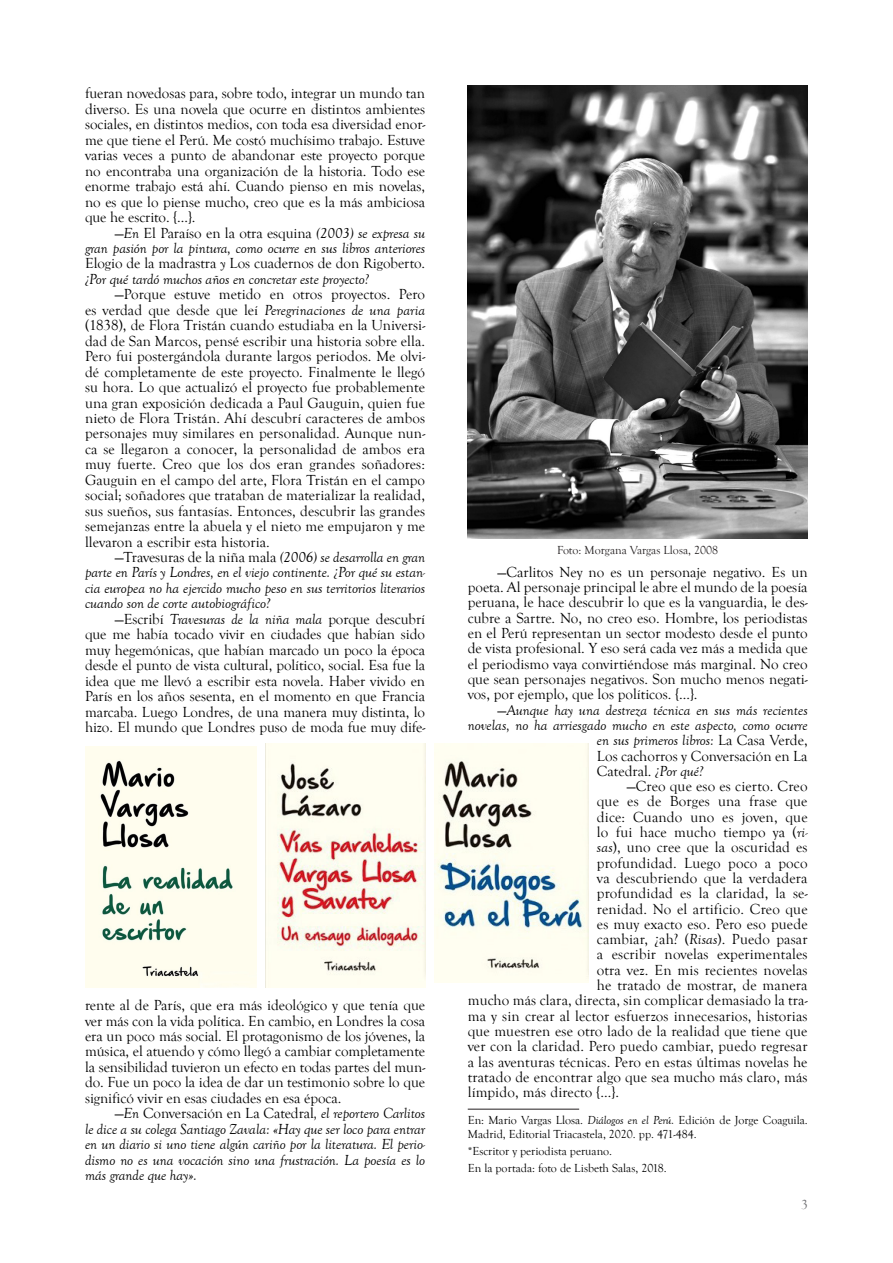
<style>
.page{position:relative;width:893px;height:1263px;background:#fff}
.page>*{position:absolute;margin:0;border:0;box-sizing:border-box;transform-origin:0 0}
.t1{font:15px/15.5px "Goudy Old Style T";letter-spacing:.01em;color:#000;text-align:justify}
.t2{font:italic 15px/15.5px "Goudy Old Style T";letter-spacing:-.005em;color:#000;text-align:justify}
.t3{font:13.5px "Goudy Old Style T";color:#6c6d70}
.Normal__Web{font:12px/13.5px "Goudy Old Style T";color:#000}
.t4{font:12px "Goudy Old Style T";color:#231f20}
.s1{font-style:normal}
.s2{font-style:italic}
</style>
<div class="page">
<hr style="left:468px;top:1109px;width:111px;height:1px;background:#231f20">
<img style="left:85px;top:746px;width:172px;height:241px">
<img style="left:265px;top:743px;width:160px;height:244px">
<img style="left:434px;top:743px;width:154px;height:240px">
<img style="left:468px;top:85px;width:340px;height:454px">
<p class="t1" style="left:85px;top:86px;width:342px">fueran novedosas para, sobre todo, integrar un mundo tan diverso. Es una novela que ocurre en distintos ambientes sociales, en distintos medios, con toda esa diversidad enor&shy;me que tiene el Perú. Me costó muchísimo trabajo. Estuve varias veces a punto de abandonar este proyecto porque no encontraba una organización de la historia. Todo ese enorme trabajo está ahí. Cuando pienso en mis novelas, no es que lo piense mucho, creo que es la más ambiciosa que he escrito. {…}.</p>
<p class="t2" style="left:85px;top:225px;width:342px;text-indent:30px"><span class="s1">—</span>En <span class="s1">El Paraíso en la otra esquina</span> (2003) se expresa su gran pasión por la pintura, como ocurre en sus libros anteriores <span class="s1">Elogio de la madrastra</span> y <span class="s1">Los cuadernos de don Rigoberto. </span>¿Por qué tardó muchos años en concretar este proyecto?</p>
<p class="t1" style="left:85px;top:287px;width:342px;text-indent:30px">—Porque estuve metido en otros proyectos. Pero es verdad que desde que leí <span class="s2">Peregrinaciones de una paria </span>(1838), de Flora Tristán cuando estudiaba en la Universi&shy;dad de San Marcos, pensé escribir una historia sobre ella.<br>Pero fui postergándola durante largos periodos. Me olvi&shy;dé completamente de este proyecto. Finalmente le llegó su hora. Lo que actualizó el proyecto fue probablemente una gran exposición dedicada a Paul Gauguin, quien fue nieto de Flora Tristán. Ahí descubrí caracteres de ambos personajes muy similares en personalidad. Aunque nun&shy;ca se llegaron a conocer, la personalidad de ambos era muy fuerte. Creo que los dos eran grandes soñadores:<br>Gauguin en el campo del arte, Flora Tristán en el campo social; soñadores que trataban de materializar la realidad, sus sueños, sus fantasías. Entonces, descubrir las grandes semejanzas entre la abuela y el nieto me empujaron y me llevaron a escribir esta historia.</p>
<p class="t2" style="left:85px;top:550px;width:342px;text-indent:30px"><span class="s1">—Travesuras de la niña mala</span> (2006) se desarrolla en gran parte en París y Londres, en el viejo continente. ¿Por qué su estan&shy;cia europea no ha ejercido mucho peso en sus territorios literarios cuando son de corte autobiográfico?</p>
<p class="t1" style="left:85px;top:611px;width:342px;text-indent:30px">—Escribí <span class="s2">Travesuras de la niña mala</span> porque descubrí que me había tocado vivir en ciudades que habían sido muy hegemónicas, que habían marcado un poco la época desde el punto de vista cultural, político, social. Esa fue la idea que me llevó a escribir esta novela. Haber vivido en París en los años sesenta, en el momento en que Francia marcaba. Luego Londres, de una manera muy distinta, lo hizo. El mundo que Londres puso de moda fue muy dife-</p>
<p class="t1" style="left:85px;top:998px;width:342px">rente al de París, que era más ideológico y que tenía que ver más con la vida política. En cambio, en Londres la cosa era un poco más social. El protagonismo de los jóvenes, la música, el atuendo y cómo llegó a cambiar completamente la sensibilidad tuvieron un efecto en todas partes del mun&shy;do. Fue un poco la idea de dar un testimonio sobre lo que significó vivir en esas ciudades en esa época.</p>
<p class="t2" style="left:85px;top:1106px;width:342px;text-indent:30px"><span class="s1">—</span>En <span class="s1">Conversación en La Catedral</span>, el reportero Carlitos le dice a su colega Santiago Zavala: «Hay que ser loco para entrar en un diario si uno tiene algún cariño por la literatura. El perio&shy;dismo no es una vocación sino una frustración. La poesía es lo más grande que hay».</p>
<p class="t4" style="left:557px;top:543px;width:163px">Foto: Morgana Vargas Llosa, 2008</p>
<p class="t1" style="left:468px;top:565px;width:341px;text-indent:30px">—Carlitos Ney no es un personaje negativo. Es un poeta. Al personaje principal le abre el mundo de la poesía peruana, le hace descubrir lo que es la vanguardia, le des&shy;cubre a Sartre. No, no creo eso. Hombre, los periodistas en el Perú representan un sector modesto desde el punto de vista profesional. Y eso será cada vez más a medida que el periodismo vaya convirtiéndose más marginal. No creo que sean personajes negativos. Son mucho menos negati&shy;vos, por ejemplo, que los políticos. {…}.</p>
<p class="t2" style="left:497px;top:702px;width:312px"><span class="s1">—</span>Aunque hay una destreza técnica en sus más recientes</p>
<p class="t2" style="left:468px;top:718px;width:341px">novelas, no ha arriesgado mucho en este aspecto, como ocurre</p>
<p class="t2" style="left:597px;top:733px;width:212px">en sus primeros libros: <span class="s1">La Casa Verde,</span></p>
<p class="t1" style="left:597px;top:748px;width:212px">Los cachorros y Conversación en La</p>
<p class="t1" style="left:597px;top:763px;width:108px">Catedral. <span class="s2">¿Por qué?</span></p>
<p class="t1" style="left:627px;top:779px;width:182px">—Creo que eso es cierto. Creo</p>
<p class="t1" style="left:597px;top:794px;width:212px">que es de Borges una frase que</p>
<p class="t1" style="left:597px;top:809px;width:212px">dice: Cuando uno es joven, que</p>
<p class="t1" style="left:597px;top:825px;width:212px">lo fui hace mucho tiempo ya (<span class="s2">ri-</span></p>
<p class="t1" style="left:597px;top:840px;width:212px"><span class="s2">sas</span>), uno cree que la oscuridad es</p>
<p class="t1" style="left:597px;top:855px;width:212px">profundidad. Luego poco a poco</p>
<p class="t1" style="left:597px;top:870px;width:212px">va descubriendo que la verdadera</p>
<p class="t1" style="left:597px;top:886px;width:212px">profundidad es la claridad, la se-</p>
<p class="t1" style="left:597px;top:901px;width:212px">renidad. No el artificio. Creo que</p>
<p class="t1" style="left:597px;top:916px;width:212px">es muy exacto eso. Pero eso puede</p>
<p class="t1" style="left:597px;top:932px;width:212px">cambiar, ¿ah? (<span class="s2">Risas</span>). Puedo pasar</p>
<p class="t1" style="left:597px;top:947px;width:212px">a escribir novelas experimentales</p>
<p class="t1" style="left:597px;top:962px;width:212px">otra vez. En mis recientes novelas</p>
<p class="t1" style="left:597px;top:978px;width:212px">he tratado de mostrar, de manera</p>
<p class="t1" style="left:468px;top:993px;width:341px">mucho más clara, directa, sin complicar demasiado la tra-</p>
<p class="t1" style="left:468px;top:1008px;width:341px">ma y sin crear al lector esfuerzos innecesarios, historias</p>
<p class="t1" style="left:468px;top:1023px;width:341px">que muestren ese otro lado de la realidad que tiene que</p>
<p class="t1" style="left:468px;top:1039px;width:341px">ver con la claridad. Pero puedo cambiar, puedo regresar</p>
<p class="t1" style="left:468px;top:1054px;width:341px">a las aventuras técnicas. Pero en estas últimas novelas he</p>
<p class="t1" style="left:468px;top:1069px;width:341px">tratado de encontrar algo que sea mucho más claro, más</p>
<p class="t1" style="left:468px;top:1085px;width:153px">límpido, más directo {…}.</p>
<p class="Normal__Web" style="left:468px;top:1114px;width:341px">En: Mario Vargas Llosa. <span class="s2">Diálogos en el Perú.</span> Edición de Jorge Coaguila.<br>Madrid, Editorial Triacastela, 2020. pp. 471-484.</p>
<p class="Normal__Web" style="left:468px;top:1144px;width:146px">*Escritor y periodista peruano.</p>
<p class="Normal__Web" style="left:468px;top:1161px;width:201px">En la portada: foto de Lisbeth Salas, 2018.</p>
<p class="t3" style="left:801px;top:1197px;width:8px">3</p>
</div>
